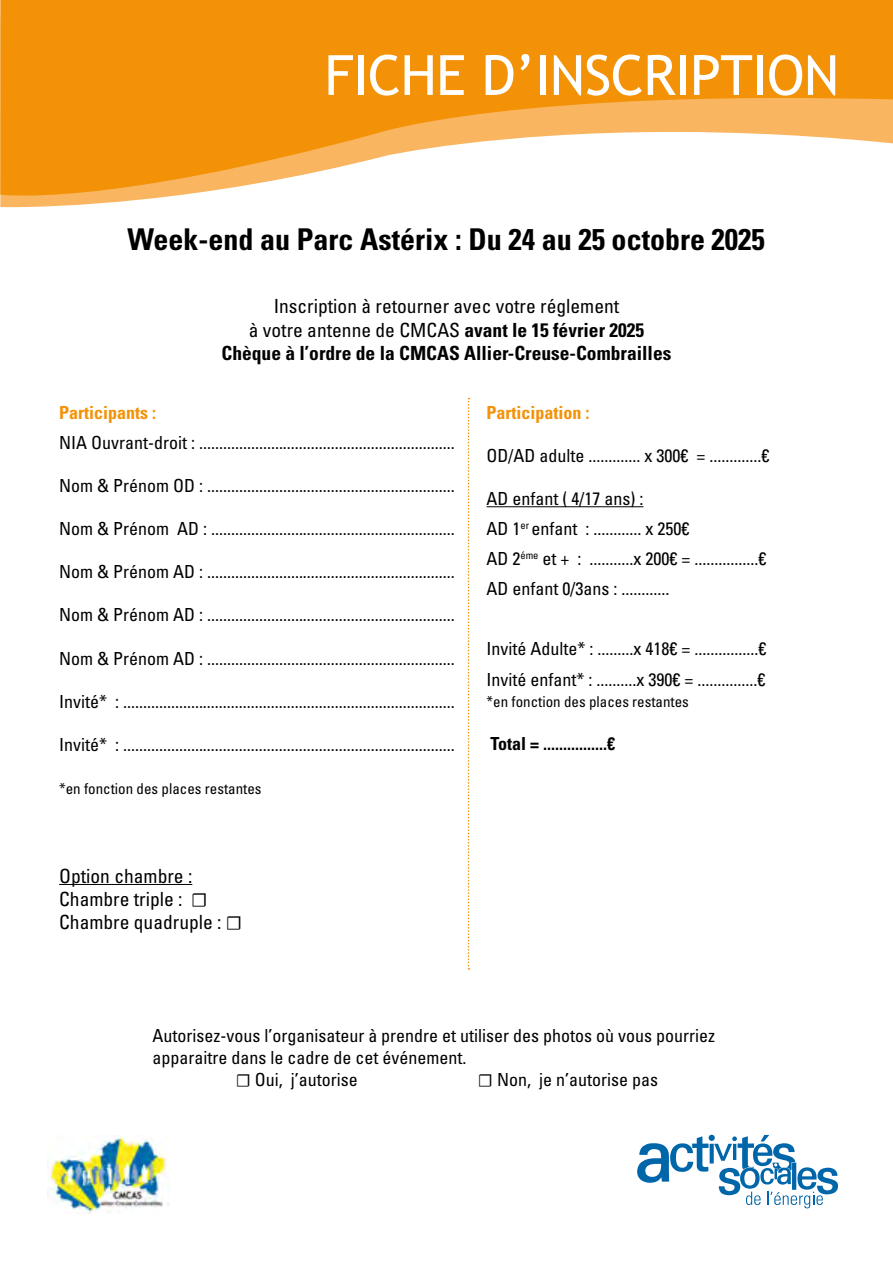
<style>
.page{position:relative;width:893px;height:1263px;background:#fff}
.page>*{position:absolute;margin:0;border:0;box-sizing:border-box;transform-origin:0 0}
.t1{font:55.5px "Trebuchet MS";letter-spacing:-.01em;color:#fff}
.t2{font:700 condensed 30px "Univers LT Std";color:#000}
.t3{font:700 condensed 19.5px/23.4px "Univers LT Std";color:#020203;text-align:center}
.t4{font:condensed 19.5px/23.4px "Univers LT Std";color:#000}
.t5{font:condensed 18px/30.2px "Univers LT Std";color:#000}
.t6{font:700 condensed 18px "Univers LT Std";color:#f39207}
.t7{font:700 condensed 18px "Univers LT Std";color:#000}
.t8{font:condensed 15px "Univers LT Std";color:#000}
.s1{font-weight:400}
.s2{font-family:"Minion Pro";font-stretch:normal}
</style>
<div class="page">
<hr style="left:59px;top:884px;width:133px;height:1px;background:#000">
<hr style="left:486px;top:506px;width:157px;height:1px;background:#000">
<svg style="left:468px;top:398px;width:1px;height:571px"></svg>
<svg style="left:0;top:0;width:893px;height:208px;fill:#f39207"></svg>
<img style="left:47px;top:1135px;width:122px;height:79px">
<svg style="left:637px;top:1135px;width:201px;height:73px"></svg>
<h1 class="t1" style="left:324px;top:40px;width:516px">FICHE D’INSCRIPTION</h1>
<h2 class="t2" style="left:127px;top:221px;width:639px">Week-end au Parc Astérix : Du 24 au 25 octobre 2025</h2>
<p class="t3" style="left:222px;top:294px;width:451px"><span class="s1">Inscription à retourner avec votre réglement<br>à votre antenne de CMCAS</span> avant le 15 février 2025<br>Chèque à l’ordre de la CMCAS Allier-Creuse-Combrailles</p>
<p class="t6" style="left:59px;top:401px;width:99px">Participants :</p>
<p class="t5" style="left:59px;top:427px;width:397px">NIA Ouvrant-droit : ................................................................</p>
<p class="t5" style="left:59px;top:470px;width:397px">Nom &amp; Prénom OD : ..............................................................</p>
<p class="t5" style="left:59px;top:513px;width:397px">Nom &amp; Prénom AD : .............................................................</p>
<p class="t5" style="left:59px;top:556px;width:397px">Nom &amp; Prénom AD : ..............................................................</p>
<p class="t5" style="left:59px;top:600px;width:397px">Nom &amp; Prénom AD : ..............................................................</p>
<p class="t5" style="left:59px;top:643px;width:397px">Nom &amp; Prénom AD : ..............................................................</p>
<p class="t5" style="left:59px;top:686px;width:397px">Invité* : ...................................................................................</p>
<p class="t5" style="left:59px;top:729px;width:397px">Invité* : ...................................................................................</p>
<p class="t8" style="left:59px;top:779px;width:204px">*en fonction des places restantes</p>
<p class="t4" style="left:59px;top:863px;width:185px">Option chambre :<br>Chambre triple : <span class="s2">☐<br></span>Chambre quadruple : <span class="s2">☐</span></p>
<p class="t6" style="left:486px;top:401px;width:105px">Participation :</p>
<p class="t5" style="left:486px;top:440px;width:284px">OD/AD adulte ............. x 300€ = .............€</p>
<p class="t5" style="left:486px;top:483px;width:281px">AD enfant ( 4/17 ans) :<br>AD 1<sup>er</sup> enfant : ............ x 250€<br>AD 2<sup>éme</sup> et + : ...........x 200€ = ................€ AD enfant 0/3ans : ............</p>
<p class="t5" style="left:486px;top:634px;width:281px">Invité Adulte* : .........x 418€ = ................€<br>Invité enfant* : ..........x 390€ = ...............€</p>
<p class="t8" style="left:486px;top:692px;width:204px">*en fonction des places restantes</p>
<p class="t7" style="left:490px;top:733px;width:126px">Total = ................€</p>
<p class="t5" style="left:152px;top:1021px;width:564px">Autorisez-vous l’organisateur à prendre et utiliser des photos où vous pourriez</p>
<p class="t5" style="left:152px;top:1042px;width:315px">apparaitre dans le cadre de cet événement.</p>
<p class="t5" style="left:236px;top:1064px;width:124px"><span class="s2">☐</span> Oui, j’autorise</p>
<p class="t5" style="left:478px;top:1064px;width:182px"><span class="s2">☐</span> Non, je n’autorise pas</p>
</div>
